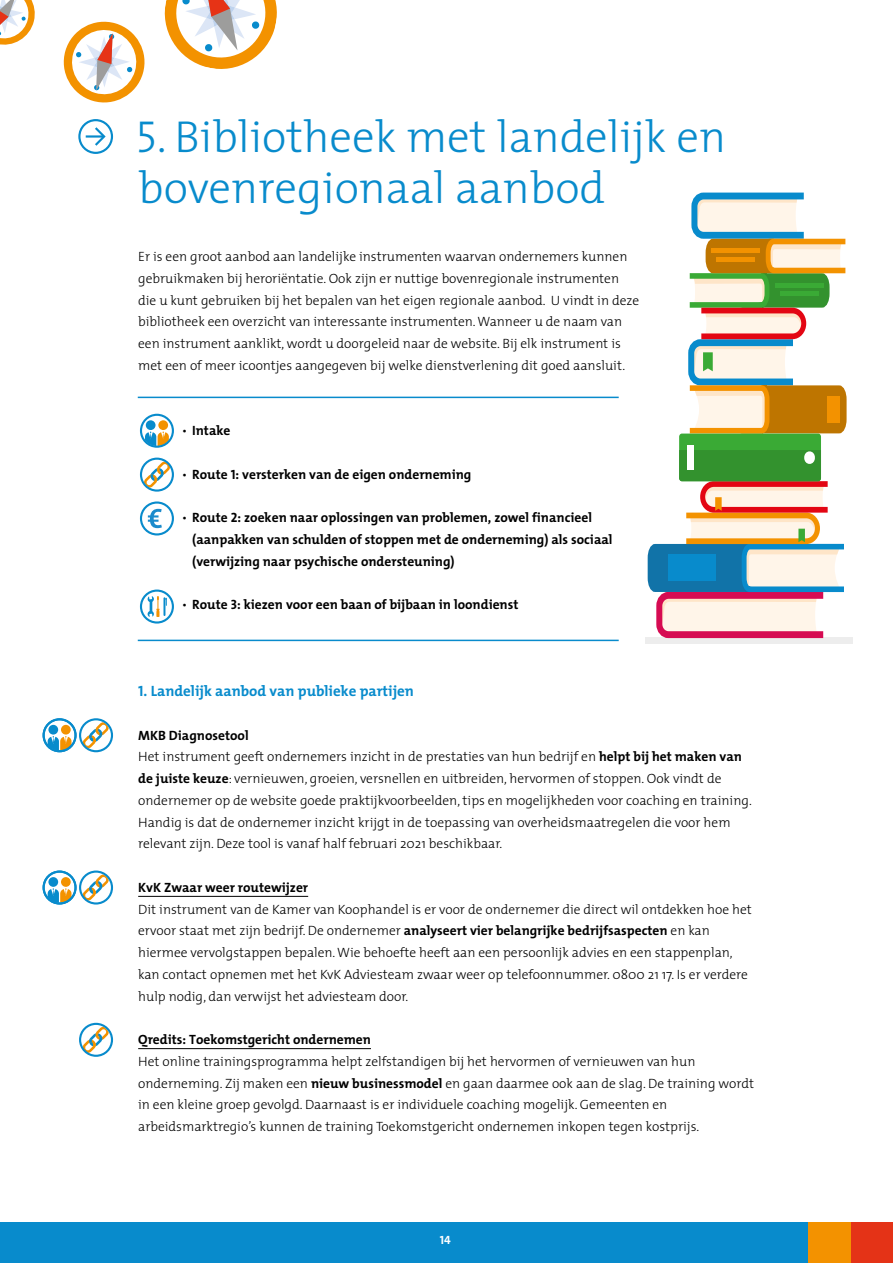
<style>
.page{position:relative;width:893px;height:1263px;background:#fff}
.page>*{position:absolute;margin:0;border:0;box-sizing:border-box;transform-origin:0 0}
.Kop{font:300 45px/51px "The Mix";color:#088bcc}
.Tussenkop{font:700 15px "The Mix";color:#088bcc}
.Bodytekst{font:300 13.5px/21.8px "The Mix";color:#000}
.Bodytekst-2{font:700 13.5px "The Mix";color:#000}
.t1{font:12px "The Mix Bold Caps";color:#fff}
.s1{font-family:"The Mix Light Caps";font-weight:400}
.s2{font-weight:300}
.s3{font-family:"The Mix Bold Caps";font-weight:400}
.s4{font-weight:700}
</style>
<div class="page">
<div style="left:645px;top:637px;width:208px;height:6px;background:#ededed"></div>
<div style="left:679px;top:434px;width:142px;height:47px;background:#3aaa35;border-radius:3px"></div>
<div style="left:687px;top:445px;width:6px;height:25px;background:#fff"></div>
<svg style="left:647px;top:450px;width:197px;height:189px"></svg>
<svg style="left:685px;top:192px;width:162px;height:244px"></svg>
<div style="left:711px;top:248px;width:49px;height:5px;background:#f39200"></div>
<div style="left:716px;top:257px;width:39px;height:5px;background:#f39200"></div>
<div style="left:0;top:1222px;width:831px;height:41px;background:#088bcc"></div>
<div style="left:850px;top:1222px;width:43px;height:41px;background:#e43317"></div>
<div style="left:808px;top:1222px;width:42px;height:41px;background:#f39200"></div>
<svg style="left:164px;top:0;width:113px;height:69px"></svg>
<svg style="left:63px;top:21px;width:82px;height:82px"></svg>
<svg style="left:0;top:0;width:35px;height:45px"></svg>
<hr style="left:138px;top:896px;width:170px;height:1px;background:#000">
<hr style="left:138px;top:1048px;width:233px;height:1px;background:#000">
<svg style="left:78px;top:119px;width:35px;height:35px"></svg>
<svg style="left:140px;top:414px;width:34px;height:34px"></svg>
<svg style="left:140px;top:458px;width:34px;height:34px"></svg>
<svg style="left:140px;top:589px;width:34px;height:34px"></svg>
<svg style="left:140px;top:501px;width:34px;height:34px"></svg>
<hr style="left:138px;top:397px;width:481px;height:1px;background:#088bcc">
<hr style="left:138px;top:640px;width:481px;height:1px;background:#088bcc">
<svg style="left:43px;top:718px;width:70px;height:34px"></svg>
<svg style="left:79px;top:1023px;width:34px;height:34px"></svg>
<svg style="left:43px;top:870px;width:70px;height:34px"></svg>
<p class="Kop" style="left:136px;top:110px;width:591px"><span class="s1">5</span>. Bibliotheek met landelijk en bovenregionaal aanbod</p>
<p class="Bodytekst" style="left:138px;top:245px;width:502px">Er is een groot aanbod aan landelijke instrumenten waarvan ondernemers kunnen gebruikmaken bij heroriëntatie. Ook zijn er nuttige bovenregionale instrumenten die u kunt gebruiken bij het bepalen van het eigen regionale aanbod. U vindt in deze bibliotheek een overzicht van interessante instrumenten.Wanneer u de naam van een instrument aanklikt, wordt u doorgeleid naar de website. Bij elk instrument is met een of meer icoontjes aangegeven bij welke dienstverlening dit goed aansluit.</p>
<p class="Bodytekst-2" style="left:182px;top:419px;width:50px"><span class="s2">•</span> Intake</p>
<p class="Bodytekst-2" style="left:182px;top:463px;width:291px"><span class="s2">•</span> Route <span class="s3">1</span>: versterken van de eigen onderneming</p>
<p class="Bodytekst-2" style="left:182px;top:506px;width:412px"><span class="s2">•</span> Route <span class="s3">2</span>: zoeken naar oplossingen van problemen, zowel financieel</p>
<p class="Bodytekst-2" style="left:192px;top:528px;width:422px">(aanpakken van schulden of stoppen met de onderneming) als sociaal</p>
<p class="Bodytekst-2" style="left:192px;top:550px;width:264px">(verwijzing naar psychische ondersteuning)</p>
<p class="Bodytekst-2" style="left:182px;top:593px;width:338px"><span class="s2">•</span> Route <span class="s3">3</span>: kiezen voor een baan of bijbaan in loondienst</p>
<p class="Tussenkop" style="left:138px;top:678px;width:277px"><span class="s3">1</span>. Landelijk aanbod van publieke partijen</p>
<p class="Bodytekst-2" style="left:138px;top:724px;width:112px">MKB Diagnosetool</p>
<p class="Bodytekst" style="left:138px;top:745px;width:615px">Het instrument geeft ondernemers inzicht in de prestaties van hun bedrijf en <span class="s4">helpt bij het maken van de juiste keuze</span>: vernieuwen, groeien, versnellen en uitbreiden, hervormen of stoppen. Ook vindt de ondernemer op de website goede praktijkvoorbeelden, tips en mogelijkheden voor coaching en training.<br>Handig is dat de ondernemer inzicht krijgt in de toepassing van overheidsmaatregelen die voor hem relevant zijn. Deze tool is vanaf half februari 2021 beschikbaar.</p>
<p class="Bodytekst-2" style="left:138px;top:876px;width:171px">KvK Zwaar weer routewijzer</p>
<p class="Bodytekst" style="left:138px;top:898px;width:615px">Dit instrument van de Kamer van Koophandel is er voor de ondernemer die direct wil ontdekken hoe het ervoor staat met zijn bedrijf. De ondernemer <span class="s4">analyseert vier belangrijke bedrijfsaspecten</span> en kan hiermee vervolgstappen bepalen.Wie behoefte heeft aan een persoonlijk advies en een stappenplan, kan contact opnemen met het KvK Adviesteam zwaar weer op telefoonnummer. 0800 21 17. Is er verdere hulp nodig, dan verwijst het adviesteam door.</p>
<p class="Bodytekst-2" style="left:138px;top:1028px;width:234px">Qredits: Toekomstgericht ondernemen</p>
<p class="Bodytekst" style="left:138px;top:1050px;width:617px">Het online trainingsprogramma helpt zelfstandigen bij het hervormen of vernieuwen van hun onderneming. Zij maken een <span class="s4">nieuw businessmodel</span> en gaan daarmee ook aan de slag. De training wordt in een kleine groep gevolgd. Daarnaast is er individuele coaching mogelijk. Gemeenten en arbeidsmarktregio’s kunnen de training Toekomstgericht ondernemen inkopen tegen kostprijs.</p>
<p class="t1" style="left:440px;top:1229px;width:12px">14</p>
</div>
